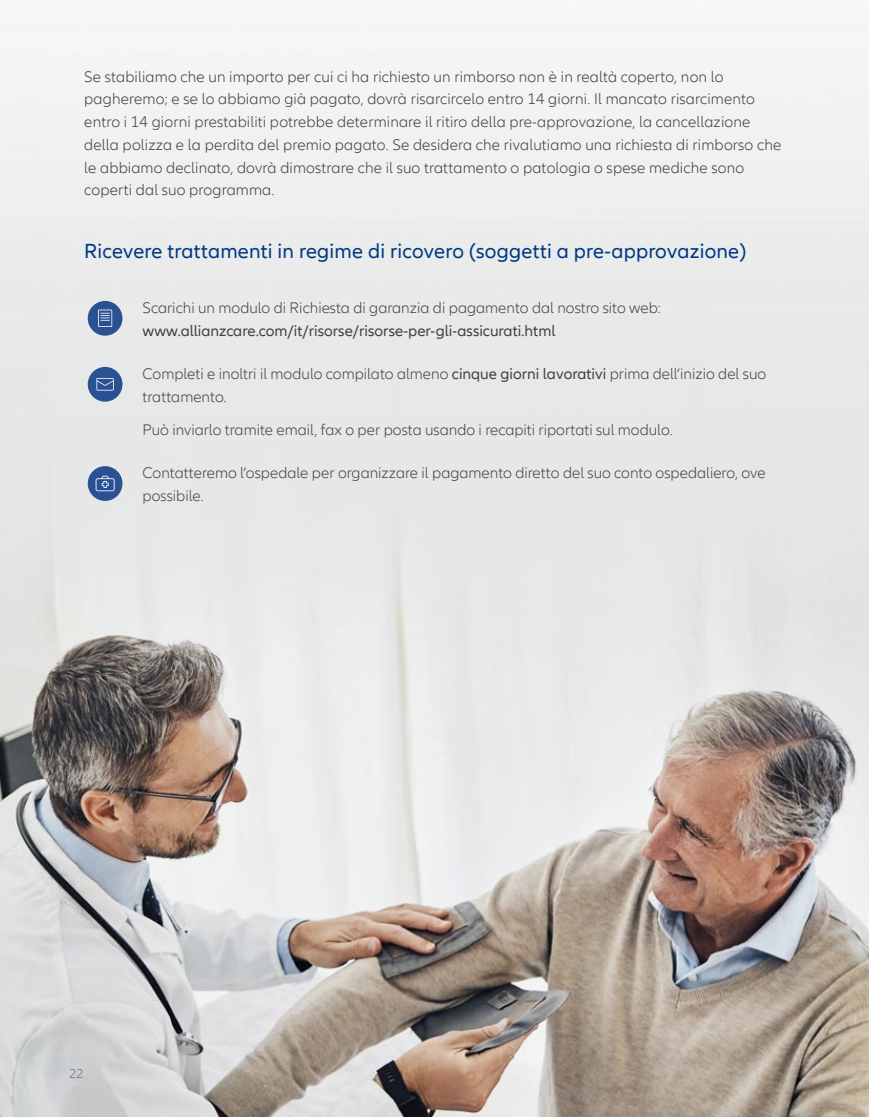
<style>
.page{position:relative;width:869px;height:1117px;background:#fff}
.page>*{position:absolute;margin:0;border:0;box-sizing:border-box;transform-origin:0 0}
.t1{font:21px "Allianz Neo";letter-spacing:.01em;color:#003781}
.t2{font:300 15.75px/22.8px "Allianz Neo";letter-spacing:.01em;color:#3c3c3c}
.t3{font:300 15.75px/22.8px "Allianz Neo";color:#414141}
.t4{font:15.75px "Allianz Neo";color:#414141}
.t5{font:300 13.12px "Allianz Neo";color:#6c6e71}
.s1{font-weight:400}
</style>
<div class="page">
<img style="left:0;top:25px;width:868px;height:1091px">
<div style="left:88px;top:301px;width:34px;height:34px;background:#295194;border-radius:50%"></div>
<svg style="left:98px;top:309px;width:14px;height:18px"></svg>
<svg style="left:132px;top:318px;width:4px;height:4px"></svg>
<svg style="left:774px;top:318px;width:4px;height:4px"></svg>
<div style="left:88px;top:367px;width:34px;height:34px;background:#295194;border-radius:50%"></div>
<svg style="left:96px;top:378px;width:18px;height:12px"></svg>
<svg style="left:132px;top:401px;width:4px;height:3px"></svg>
<svg style="left:774px;top:401px;width:4px;height:3px"></svg>
<div style="left:88px;top:466px;width:34px;height:35px;background:#295194;border-radius:50%"></div>
<svg style="left:96px;top:475px;width:18px;height:16px"></svg>
<svg style="left:132px;top:483px;width:4px;height:4px"></svg>
<svg style="left:774px;top:483px;width:4px;height:4px"></svg>
<p class="t2" style="left:84px;top:65px;width:698px">Se stabiliamo che un importo per cui ci ha richiesto un rimborso non è in realtà coperto, non lo pagheremo; e se lo abbiamo già pagato, dovrà risarcircelo entro 14 giorni. Il mancato risarcimento entro i 14 giorni prestabiliti potrebbe determinare il ritiro della pre-approvazione, la cancellazione della polizza e la perdita del premio pagato. Se desidera che rivalutiamo una richiesta di rimborso che le abbiamo declinato, dovrà dimostrare che il suo trattamento o patologia o spese mediche sono coperti dal suo programma.</p>
<h1 class="t1" style="left:84px;top:237px;width:663px">Ricevere trattamenti in regime di ricovero (soggetti a pre-approvazione)</h1>
<p class="t3" style="left:142px;top:296px;width:519px">Scarichi un modulo di Richiesta di garanzia di pagamento dal nostro sito web:</p>
<p class="t4" style="left:142px;top:321px;width:414px">www.allianzcare.com/it/risorse/risorse-per-gli-assicurati.html</p>
<p class="t3" style="left:142px;top:362px;width:624px">Completi e inoltri il modulo compilato almeno <span class="s1">cinque giorni lavorativi</span> prima dell’inizio del suo trattamento.</p>
<p class="t3" style="left:142px;top:418px;width:531px">Può inviarlo tramite email, fax o per posta usando i recapiti riportati sul modulo.</p>
<p class="t3" style="left:142px;top:461px;width:624px">Contatteremo l’ospedale per organizzare il pagamento diretto del suo conto ospedaliero, ove possibile.</p>
<p class="t5" style="left:69px;top:1065px;width:16px">22</p>
</div>
